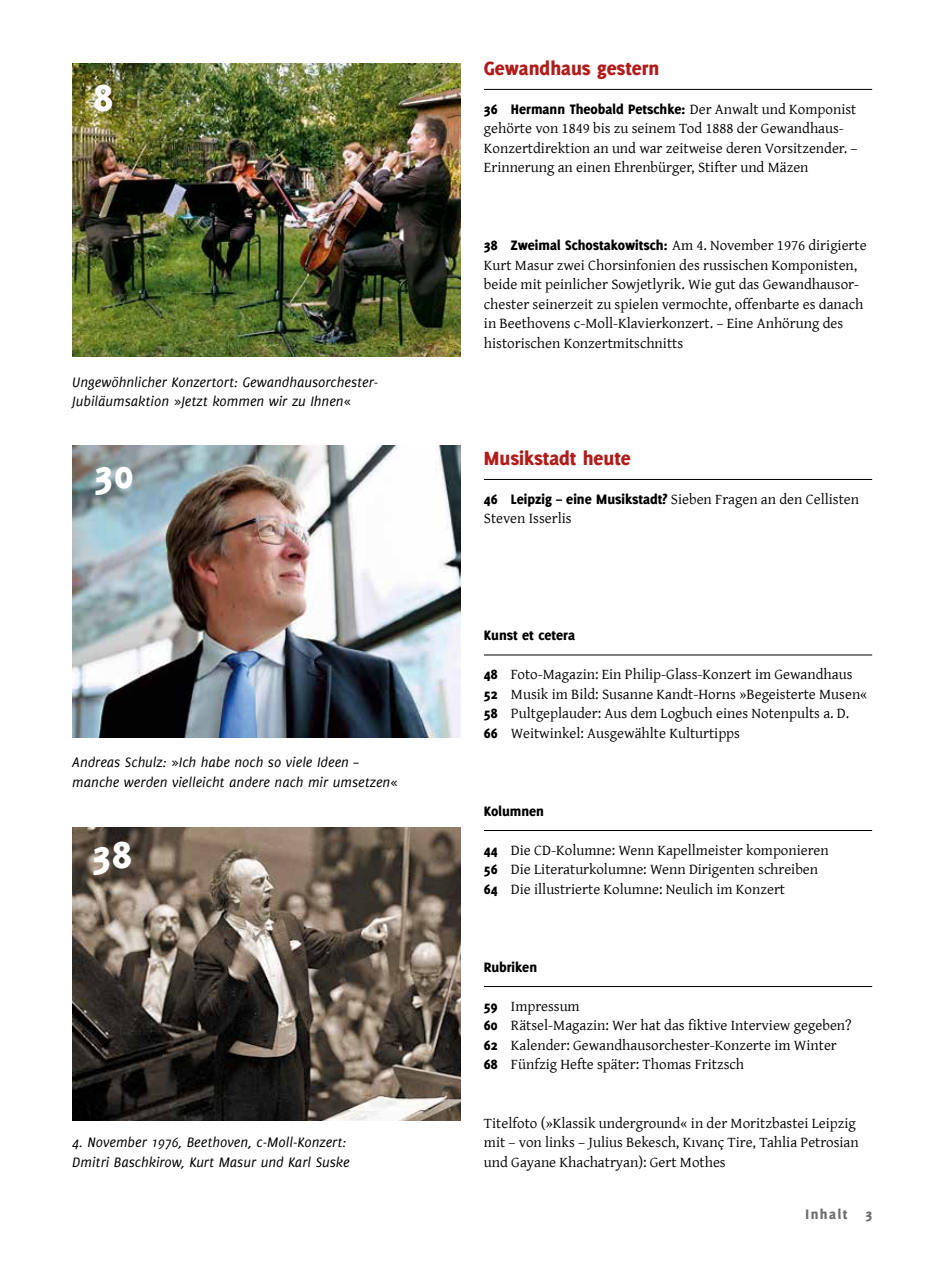
<style>
.page{position:relative;width:936px;height:1263px;background:#fff}
.page>*{position:absolute;margin:0;border:0;box-sizing:border-box;transform-origin:0 0}
.t1{font:800 42px "Delicious";color:#fff}
.t2{font:800 21px "Delicious";color:#b11c1b}
.t3{font:15px/19.5px "Gentium";color:#000}
.t4{font:italic 15px/19.5px "Delicious";color:#000}
.t5{font:800 15px "Delicious";color:#000}
.t6{font:800 15px "Delicious";letter-spacing:.1em;color:#6e6e6e}
.s1{font-family:"Gentium";font-weight:400}
.s2{font-family:"Delicious";font-weight:800}
</style>
<div class="page">
<img style="left:72px;top:828px;width:388px;height:292px">
<img style="left:72px;top:445px;width:388px;height:293px">
<img style="left:72px;top:64px;width:388px;height:292px">
<hr style="left:484px;top:89px;width:388px;height:1px;background:#000">
<hr style="left:484px;top:479px;width:388px;height:1px;background:#000">
<hr style="left:484px;top:655px;width:388px;height:1px;background:#000">
<hr style="left:484px;top:830px;width:388px;height:1px;background:#000">
<hr style="left:484px;top:986px;width:388px;height:1px;background:#000">
<h1 class="t1" style="left:94px;top:73px;width:20px">8</h1>
<p class="t4" style="left:72px;top:372px;width:307px">Ungewöhnlicher Konzertort: Gewandhausorchester-<br>Jubiläumsaktion »Jetzt kommen wir zu Ihnen«</p>
<h1 class="t1" style="left:94px;top:450px;width:41px">30</h1>
<p class="t4" style="left:72px;top:753px;width:326px">Andreas Schulz: »Ich habe noch so viele Ideen – manche werden vielleicht andere nach mir umsetzen«</p>
<h1 class="t1" style="left:92px;top:830px;width:41px">38</h1>
<p class="t4" style="left:72px;top:1133px;width:279px">4. November 1976, Beethoven, c-Moll-Konzert:<br>Dmitri Baschkirow, Kurt Masur und Karl Suske</p>
<h2 class="t2" style="left:484px;top:56px;width:177px">Gewandhaus gestern</h2>
<p class="t5" style="left:484px;top:100px;width:374px">36 Hermann Theobald Petschke: <span class="s1">Der Anwalt und Komponist</span></p>
<p class="t3" style="left:484px;top:118px;width:375px">gehörte von 1849 bis zu seinem Tod 1888 der Gewandhaus-<br>Konzertdirektion an und war zeitweise deren Vorsitzender. –<br>Erinnerung an einen Ehrenbürger, Stifter und Mäzen</p>
<p class="t3" style="left:484px;top:235px;width:384px"><span class="s2">38 Zweimal Schostakowitsch:</span> Am 4. November 1976 dirigierte Kurt Masur zwei Chorsinfonien des russischen Komponisten, beide mit peinlicher Sowjetlyrik. Wie gut das Gewandhausor&shy;chester seinerzeit zu spielen vermochte, offenbarte es danach in Beethovens c-Moll-Klavierkonzert. – Eine Anhörung des historischen Konzertmitschnitts</p>
<h2 class="t2" style="left:484px;top:446px;width:148px">Musikstadt heute</h2>
<p class="t3" style="left:484px;top:488px;width:376px"><span class="s2">46 Leipzig – eine Musikstadt?</span> Sieben Fragen an den Cellisten<br>Steven Isserlis</p>
<p class="t5" style="left:484px;top:627px;width:93px">Kunst et cetera</p>
<p class="t3" style="left:484px;top:664px;width:385px"><span class="s2">48</span> Foto-Magazin: Ein Philip-Glass-Konzert im Gewandhaus <span class="s2">52</span> Musik im Bild: Susanne Kandt-Horns »Begeisterte Musen« <span class="s2">58</span> Pultgeplauder: Aus dem Logbuch eines Notenpults a. D.<br><span class="s2">66</span> Weitwinkel: Ausgewählte Kulturtipps</p>
<p class="t5" style="left:484px;top:802px;width:62px">Kolumnen</p>
<p class="t3" style="left:484px;top:839px;width:346px"><span class="s2">44</span> Die CD-Kolumne: Wenn Kapellmeister komponieren<br><span class="s2">56</span> Die Literaturkolumne: Wenn Dirigenten schreiben<br><span class="s2">64</span> Die illustrierte Kolumne: Neulich im Konzert</p>
<p class="t5" style="left:484px;top:958px;width:55px">Rubriken</p>
<p class="t3" style="left:484px;top:995px;width:369px"><span class="s2">59</span> Impressum<br><span class="s2">60</span> Rätsel-Magazin: Wer hat das fiktive Interview gegeben?<br><span class="s2">62</span> Kalender: Gewandhausorchester-Konzerte im Winter <span class="s2">68</span> Fünfzig Hefte später: Thomas Fritzsch</p>
<p class="t3" style="left:484px;top:1112px;width:376px">Titelfoto (»Klassik underground« in der Moritzbastei Leipzig mit – von links – Julius Bekesch, Kıvanç Tire, Tahlia Petrosian und Gayane Khachatryan): Gert Mothes</p>
<p class="t6" style="left:805px;top:1206px;width:68px">Inhalt 3</p>
</div>
